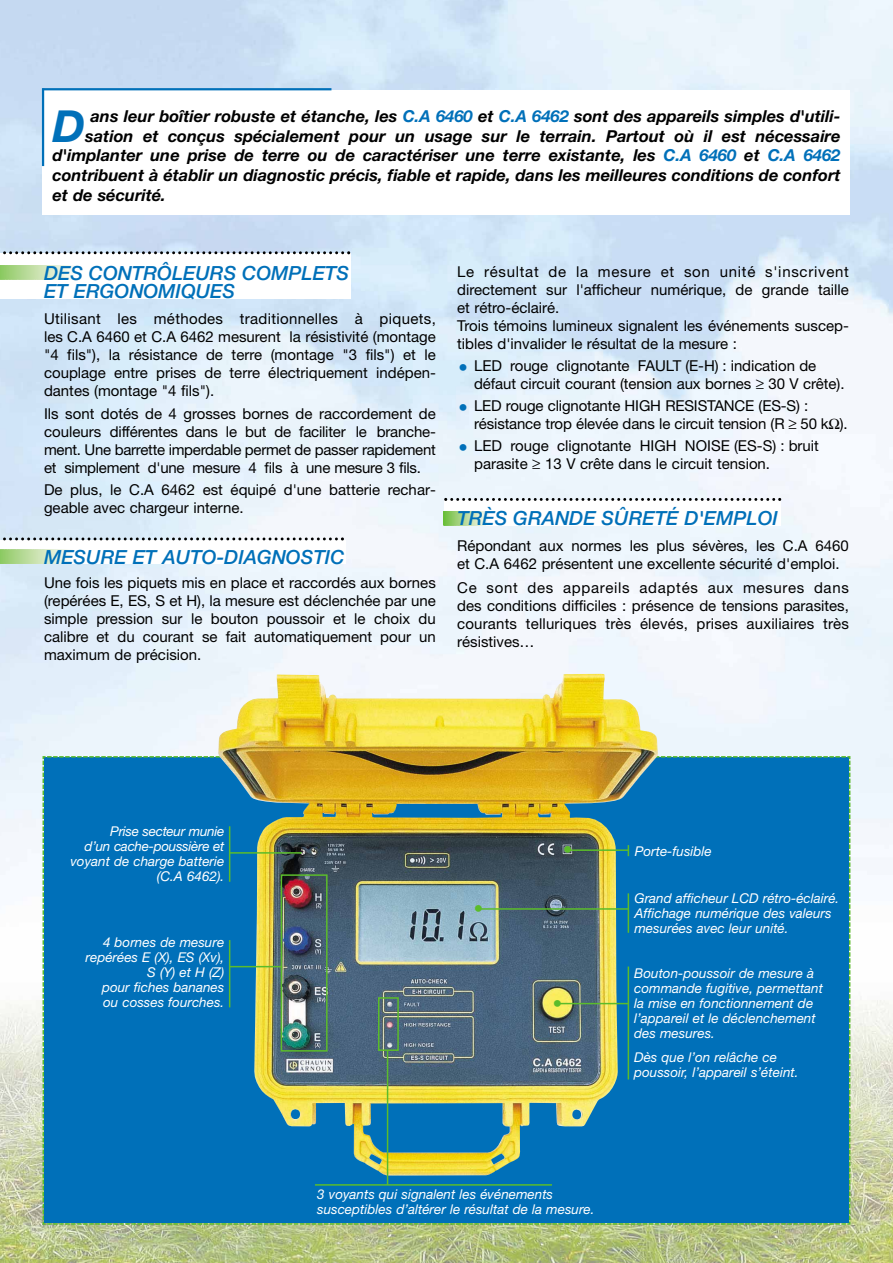
<style>
.page{position:relative;width:893px;height:1263px;background:#fff}
.page>*{position:absolute;margin:0;border:0;box-sizing:border-box;transform-origin:0 0}
.t1{font:italic 700 44.25px "Helvetica Neue";color:#0070b9}
.t2{font:italic 500 19.5px/18px "Helvetica Neue";color:#0070b9}
.t3{font:italic 700 16.5px "Helvetica Neue";color:#000}
.t4{font:15px/18px "Helvetica Neue";color:#000}
.t5{font:italic 13.5px/15px "Helvetica Neue";color:#fff}
.t6{font:italic 13.5px/15px "Helvetica Neue";letter-spacing:-.02em;color:#fff;text-align:right}
.s1{color:#0070b9}
</style>
<div class="page">
<img style="left:0;top:0;width:893px;height:1263px">
<div style="left:444px;top:500px;width:336px;height:25px;background:#fff"></div>
<div style="left:0;top:253px;width:351px;height:45px;background:#fff"></div>
<div style="left:0;top:540px;width:345px;height:24px;background:#fff"></div>
<img style="left:218px;top:674px;width:440px;height:82px">
<div style="left:43px;top:90px;width:807px;height:125px;background:#fff"></div>
<svg style="left:0;top:251px;width:350px;height:3px"></svg>
<svg style="left:0;top:265px;width:72px;height:14px"></svg>
<svg style="left:0;top:537px;width:344px;height:3px"></svg>
<svg style="left:0;top:550px;width:69px;height:14px"></svg>
<svg style="left:444px;top:498px;width:337px;height:3px"></svg>
<svg style="left:444px;top:511px;width:44px;height:14px"></svg>
<hr style="left:44px;top:88px;width:287px;height:2px;background:#0070b9">
<hr style="left:42px;top:88px;width:2px;height:78px;background:#0070b9">
<svg style="left:460px;top:364px;width:6px;height:7px"></svg>
<svg style="left:460px;top:404px;width:6px;height:7px"></svg>
<svg style="left:829px;top:419px;width:10px;height:10px"></svg>
<svg style="left:460px;top:444px;width:6px;height:7px"></svg>
<img style="left:43px;top:756px;width:807px;height:469px">
<h1 class="t1" style="left:53px;top:110px;width:34px">D</h1>
<p class="t3" style="left:91px;top:110px;width:751px">ans leur boîtier robuste et étanche, les <span class="s1">C.A 6460</span> et <span class="s1">C.A 6462</span> sont des appareils simples d'utili-</p>
<p class="t3" style="left:85px;top:130px;width:757px">sation et conçus spécialement pour un usage sur le terrain. Partout où il est nécessaire</p>
<p class="t3" style="left:53px;top:150px;width:789px">d'implanter une prise de terre ou de caractériser une terre existante, les <span class="s1">C.A 6460</span> et <span class="s1">C.A 6462</span></p>
<p class="t3" style="left:53px;top:169px;width:789px">contribuent à établir un diagnostic précis, fiable et rapide, dans les meilleures conditions de confort</p>
<p class="t3" style="left:53px;top:189px;width:115px">et de sécurité.</p>
<h2 class="t2" style="left:44px;top:266px;width:307px">DES CONTRÔLEURS COMPLETS<br>ET ERGONOMIQUES</h2>
<p class="t4" style="left:44px;top:311px;width:393px;text-align:justify">Utilisant les méthodes traditionnelles à piquets, les C.A 6460 et C.A 6462 mesurent la résistivité (montage "4 fils"), la résistance de terre (montage "3 fils") et le couplage entre prises de terre électriquement indépen&shy;dantes (montage "4 fils").</p>
<p class="t4" style="left:44px;top:406px;width:393px;text-align:justify">Ils sont dotés de 4 grosses bornes de raccordement de couleurs différentes dans le but de faciliter le branche&shy;ment. Une barrette imperdable permet de passer rapidement et simplement d'une mesure 4 fils à une mesure 3 fils.</p>
<p class="t4" style="left:44px;top:482px;width:393px">De plus, le C.A 6462 est équipé d'une batterie rechar&shy;geable avec chargeur interne.</p>
<h2 class="t2" style="left:44px;top:550px;width:302px">MESURE ET AUTO-DIAGNOSTIC</h2>
<p class="t4" style="left:44px;top:576px;width:393px;text-align:justify">Une fois les piquets mis en place et raccordés aux bornes (repérées E, ES, S et H), la mesure est déclenchée par une simple pression sur le bouton poussoir et le choix du calibre et du courant se fait automatiquement pour un maximum de précision.</p>
<p class="t4" style="left:457px;top:264px;width:393px">Le résultat de la mesure et son unité s'inscrivent directement sur l'afficheur numérique, de grande taille et rétro-éclairé.<br>Trois témoins lumineux signalent les événements suscep&shy;tibles d'invalider le résultat de la mesure :</p>
<p class="t4" style="left:474px;top:358px;width:372px">LED rouge clignotante FAULT (E-H) : indication de défaut circuit courant (tension aux bornes ≥ 30 V crête).</p>
<p class="t4" style="left:474px;top:398px;width:375px">LED rouge clignotante HIGH RESISTANCE (ES-S) : résistance trop élevée dans le circuit tension (R ≥ 50 k ).</p>
<p class="t4" style="left:474px;top:439px;width:346px">LED rouge clignotante HIGH NOISE (ES-S) : bruit parasite ≥ 13 V crête dans le circuit tension.</p>
<h2 class="t2" style="left:457px;top:511px;width:322px">TRÈS GRANDE SÛRETÉ D'EMPLOI</h2>
<p class="t4" style="left:457px;top:538px;width:393px">Répondant aux normes les plus sévères, les C.A 6460 et C.A 6462 présentent une excellente sécurité d'emploi.</p>
<p class="t4" style="left:457px;top:580px;width:393px;text-align:justify">Ce sont des appareils adaptés aux mesures dans des conditions difficiles : présence de tensions parasites, courants telluriques très élevés, prises auxiliaires très résistives…</p>
<p class="t6" style="left:70px;top:825px;width:155px">Prise secteur munie<br>d’un cache-poussière et voyant de charge batterie (C.A 6462).</p>
<p class="t5" style="left:86px;top:936px;width:140px;text-align:right">4 bornes de mesure repérées E (X), ES (Xv),<br>S (Y) et H (Z)<br>pour fiches bananes ou cosses fourches.</p>
<p class="t5" style="left:635px;top:845px;width:78px">Porte-fusible</p>
<p class="t5" style="left:634px;top:892px;width:206px">Grand afficheur LCD rétro-éclairé.<br>Affichage numérique des valeurs mesurées avec leur unité.</p>
<p class="t5" style="left:634px;top:967px;width:190px">Bouton-poussoir de mesure à commande fugitive, permettant la mise en fonctionnement de l’appareil et le déclenchement des mesures.</p>
<p class="t5" style="left:634px;top:1050px;width:166px">Dès que l’on relâche ce poussoir, l’appareil s’éteint.</p>
<p class="t5" style="left:317px;top:1187px;width:279px">3 voyants qui signalent les événements susceptibles d’altérer le résultat de la mesure.</p>
</div>
